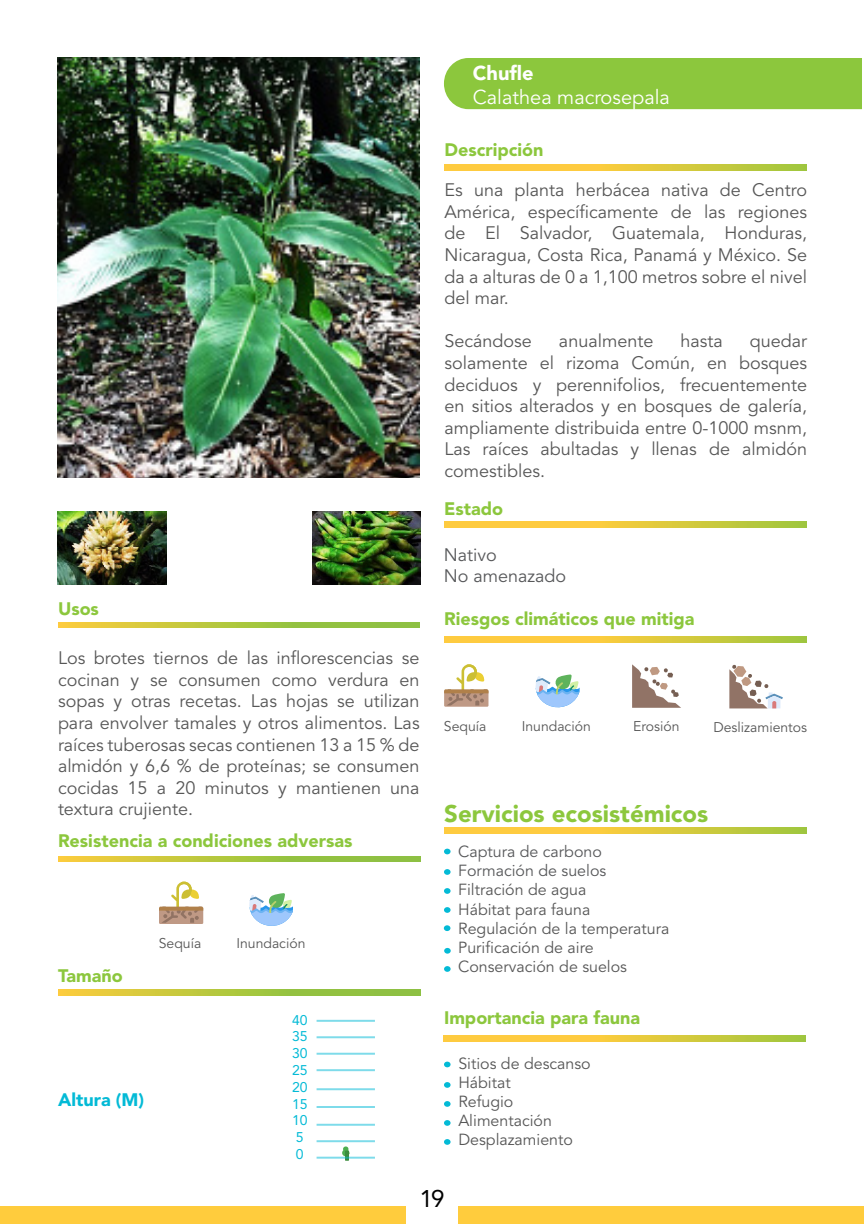
<style>
.page{position:relative;width:864px;height:1224px;background:#fff}
.page>*{position:absolute;margin:0;border:0;box-sizing:border-box;transform-origin:0 0}
.t1{font:900 24px "Avenir LT Std";color:#8cc73d}
.t2{font:24px "Avenir LT Std";color:#000}
.t3{font:20px "Avenir LT Std";color:#fff}
.t4{font:900 20px "Avenir LT Std";color:#fff}
.t5{font:18px/21.6px "Avenir LT Std";color:#575757;text-align:justify}
.t6{font:900 18px "Avenir LT Std";color:#8cc73d}
.t7{font:18px/21.6px "Avenir LT Std";color:#57585a}
.t8{font:900 18px "Avenir LT Std";color:#03bad6}
.t9{font:16px/19.2px "Avenir LT Std";color:#575757}
.t10{font:16px/19.2px "Avenir LT Std";color:#57585a}
.t11{font:14px "Avenir LT Std";color:#575757}
.t12{font:14px/16.8px "Avenir LT Std";color:#03bad6}
</style>
<div class="page">
<div style="left:0;top:1207px;width:864px;height:17px;background:#ffcc3d"></div>
<div style="left:406px;top:1171px;width:52px;height:53px;background:#fff"></div>
<div style="left:444px;top:58px;width:418px;height:51px;background:#8cc73d"></div>
<svg style="left:342px;top:1146px;width:8px;height:15px"></svg>
<img style="left:58px;top:58px;width:362px;height:419px">
<img style="left:58px;top:511px;width:108px;height:74px">
<img style="left:312px;top:511px;width:109px;height:74px">
<hr style="left:317px;top:1020px;width:58px;height:2px;background:#03bad6">
<hr style="left:317px;top:1036px;width:58px;height:2px;background:#03bad6">
<hr style="left:317px;top:1053px;width:58px;height:2px;background:#03bad6">
<hr style="left:317px;top:1069px;width:58px;height:2px;background:#03bad6">
<hr style="left:317px;top:1088px;width:58px;height:2px;background:#03bad6">
<hr style="left:317px;top:1106px;width:58px;height:2px;background:#03bad6">
<hr style="left:317px;top:1124px;width:58px;height:2px;background:#03bad6">
<hr style="left:317px;top:1140px;width:58px;height:2px;background:#03bad6">
<hr style="left:317px;top:1157px;width:58px;height:2px;background:#03bad6">
<svg style="left:444px;top:165px;width:363px;height:5px;background:#e2c93e"></svg>
<svg style="left:444px;top:664px;width:44px;height:43px"></svg>
<svg style="left:535px;top:675px;width:45px;height:33px"></svg>
<svg style="left:632px;top:664px;width:49px;height:44px"></svg>
<svg style="left:729px;top:664px;width:54px;height:45px"></svg>
<svg style="left:444px;top:1062px;width:7px;height:5px"></svg>
<div style="left:444px;top:1082px;width:7px;height:6px;background:#03bad6;border-radius:50%"></div>
<div style="left:444px;top:1101px;width:7px;height:6px;background:#03bad6;border-radius:50%"></div>
<div style="left:444px;top:1120px;width:7px;height:6px;background:#03bad6;border-radius:50%"></div>
<svg style="left:444px;top:522px;width:362px;height:6px;background:#e2c93e"></svg>
<svg style="left:444px;top:637px;width:362px;height:5px;background:#e2c93e"></svg>
<svg style="left:444px;top:828px;width:362px;height:5px;background:#e2c93e"></svg>
<svg style="left:444px;top:1036px;width:362px;height:5px;background:#e2c93e"></svg>
<svg style="left:444px;top:849px;width:7px;height:5px"></svg>
<div style="left:444px;top:869px;width:7px;height:6px;background:#03bad6;border-radius:50%"></div>
<div style="left:444px;top:888px;width:7px;height:6px;background:#03bad6;border-radius:50%"></div>
<div style="left:444px;top:907px;width:7px;height:6px;background:#03bad6;border-radius:50%"></div>
<svg style="left:444px;top:925px;width:6px;height:6px"></svg>
<div style="left:444px;top:948px;width:7px;height:6px;background:#03bad6;border-radius:50%"></div>
<div style="left:444px;top:966px;width:7px;height:6px;background:#03bad6;border-radius:50%"></div>
<svg style="left:58px;top:622px;width:362px;height:6px;background:#b5c53f"></svg>
<svg style="left:58px;top:856px;width:362px;height:6px;background:#b4c53f"></svg>
<svg style="left:159px;top:882px;width:44px;height:42px"></svg>
<svg style="left:249px;top:893px;width:44px;height:33px"></svg>
<svg style="left:58px;top:990px;width:362px;height:5px;background:#b4c53f"></svg>
<div style="left:444px;top:1139px;width:7px;height:6px;background:#03bad6;border-radius:50%"></div>
<p class="t6" style="left:58px;top:598px;width:42px">Usos</p>
<p class="t5" style="left:58px;top:648px;width:363px">Los brotes tiernos de las inflorescencias se cocinan y se consumen como verdura en sopas y otras recetas. Las hojas se utilizan para envolver tamales y otros alimentos. Las raíces tuberosas secas contienen 13 a 15 % de almidón y 6,6 % de proteínas; se consumen cocidas 15 a 20 minutos y mantienen una textura crujiente.</p>
<p class="t6" style="left:58px;top:829px;width:296px">Resistencia a condiciones adversas</p>
<p class="t6" style="left:58px;top:965px;width:66px">Tamaño</p>
<p class="t8" style="left:58px;top:1089px;width:88px">Altura (M)</p>
<p class="t11" style="left:159px;top:935px;width:44px">Sequía</p>
<p class="t11" style="left:236px;top:935px;width:71px">Inundación</p>
<p class="t12" style="left:292px;top:1011px;width:17px">40<br>35<br>30<br>25<br>20<br>15<br>10<br>5<br>0</p>
<p class="t4" style="left:473px;top:61px;width:62px">Chufle</p>
<p class="t3" style="left:473px;top:86px;width:199px">Calathea macrosepala</p>
<p class="t6" style="left:444px;top:139px;width:101px">Descripción</p>
<p class="t5" style="left:445px;top:180px;width:364px">Es una planta herbácea nativa de Centro América, específicamente de las regiones de El Salvador, Guatemala, Honduras, Nicaragua, Costa Rica, Panamá y México. Se da a alturas de 0 a 1,100 metros sobre el nivel del mar.</p>
<p class="t5" style="left:445px;top:331px;width:89px">Secándose</p>
<p class="t5" style="left:559px;top:331px;width:96px">anualmente</p>
<p class="t5" style="left:680px;top:331px;width:44px">hasta</p>
<p class="t5" style="left:445px;top:331px;width:364px;text-indent:305px">quedar solamente el rizoma Común, en bosques deciduos y perennifolios, frecuentemente en sitios alterados y en bosques de galería, ampliamente distribuida entre 0-1000 msnm, Las raíces abultadas y llenas de almidón comestibles.</p>
<p class="t6" style="left:444px;top:497px;width:60px">Estado</p>
<p class="t7" style="left:444px;top:544px;width:124px">Nativo<br>No amenazado</p>
<p class="t6" style="left:444px;top:608px;width:252px">Riesgos climáticos que mitiga</p>
<p class="t11" style="left:444px;top:718px;width:44px">Sequía</p>
<p class="t11" style="left:522px;top:718px;width:71px">Inundación</p>
<p class="t11" style="left:633px;top:718px;width:48px">Erosión</p>
<p class="t11" style="left:713px;top:719px;width:95px">Deslizamientos</p>
<h1 class="t1" style="left:444px;top:799px;width:266px">Servicios ecosistémicos</h1>
<p class="t10" style="left:458px;top:842px;width:150px">Captura de carbono<br>Formación de suelos</p>
<p class="t9" style="left:458px;top:881px;width:213px">Filtración de agua<br>Hábitat para fauna<br>Regulación de la temperatura<br>Purificación de aire<br>Conservación de suelos</p>
<p class="t6" style="left:444px;top:1007px;width:198px">Importancia para fauna</p>
<p class="t9" style="left:458px;top:1054px;width:134px">Sitios de descanso<br>Hábitat<br>Refugio<br>Alimentación<br>Desplazamiento</p>
<h1 class="t2" style="left:419px;top:1185px;width:27px">19</h1>
</div>
